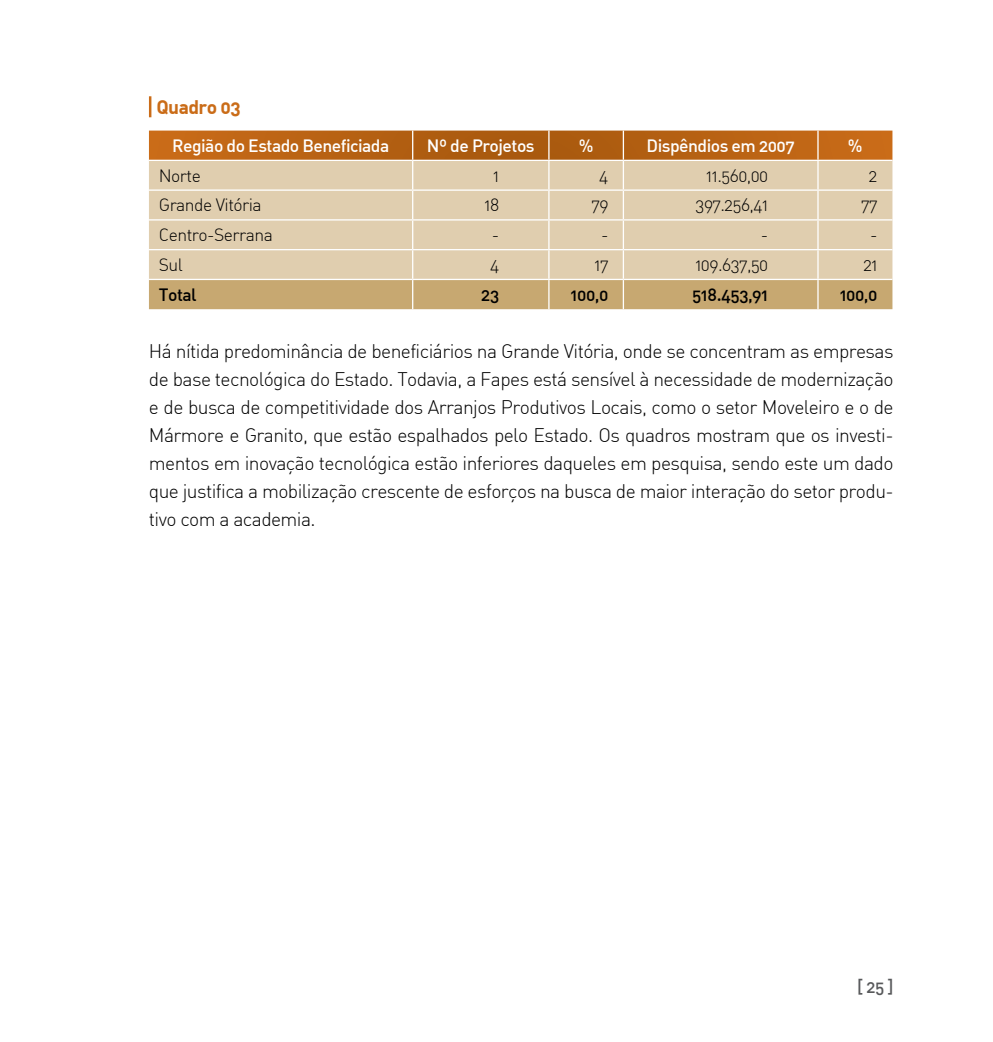
<style>
.page{position:relative;width:993px;height:1042px;background:#fff}
.page>*{position:absolute;margin:0;border:0;box-sizing:border-box;transform-origin:0 0}
.t1{font:300 19.25px/28px "DIN Alternate";letter-spacing:-.03em;color:#000;text-align:justify}
.t2{font:700 19.25px "DIN Alternate";letter-spacing:-.03em;color:#ca6c18}
.t3{font:300 17.5px "DIN Alternate";letter-spacing:-.03em;color:#000}
.t4{font:500 17.5px "DIN Alternate";letter-spacing:-.03em;color:#fff}
.t5{font:500 17.5px "DIN Alternate";letter-spacing:-.03em;color:#000}
.t6{font:500 17.5px "DIN Alternate";color:#58595b}
</style>
<div class="page">
<hr style="left:149px;top:96px;width:2px;height:21px;background:#ca6c18">
<svg style="left:149px;top:131px;width:743px;height:178px;background:#d6b88f"></svg>
<p class="t2" style="left:156px;top:94px;width:86px">Quadro 03</p>
<p class="t4" style="left:172px;top:134px;width:219px">Região do Estado Beneficiada</p>
<p class="t4" style="left:427px;top:134px;width:109px">N º de Projetos</p>
<p class="t4" style="left:578px;top:134px;width:16px">%</p>
<p class="t4" style="left:646px;top:134px;width:149px">Dispêndios em 2007</p>
<p class="t4" style="left:847px;top:134px;width:16px">%</p>
<p class="t3" style="left:159px;top:165px;width:44px">Norte</p>
<p class="t3" style="left:493px;top:165px;width:8px">1</p>
<p class="t3" style="left:599px;top:165px;width:11px">4</p>
<p class="t3" style="left:706px;top:165px;width:64px">11.560,00</p>
<p class="t3" style="left:868px;top:165px;width:10px">2</p>
<p class="t3" style="left:159px;top:194px;width:104px">Grande Vitória</p>
<p class="t3" style="left:484px;top:194px;width:16px">18</p>
<p class="t3" style="left:591px;top:194px;width:19px">79</p>
<p class="t3" style="left:695px;top:194px;width:74px">397.256,41</p>
<p class="t3" style="left:860px;top:194px;width:18px">77</p>
<p class="t3" style="left:159px;top:224px;width:115px">Centro-Serrana</p>
<p class="t3" style="left:491px;top:224px;width:9px">-</p>
<p class="t3" style="left:600px;top:224px;width:9px">-</p>
<p class="t3" style="left:760px;top:224px;width:9px">-</p>
<p class="t3" style="left:869px;top:224px;width:9px">-</p>
<p class="t3" style="left:159px;top:254px;width:26px">Sul</p>
<p class="t3" style="left:490px;top:254px;width:11px">4</p>
<p class="t3" style="left:594px;top:254px;width:16px">17</p>
<p class="t3" style="left:695px;top:254px;width:74px">109.637,50</p>
<p class="t3" style="left:863px;top:254px;width:16px">21</p>
<p class="t5" style="left:159px;top:283px;width:39px">Total</p>
<p class="t5" style="left:481px;top:283px;width:19px">23</p>
<p class="t5" style="left:570px;top:283px;width:39px">100,0</p>
<p class="t5" style="left:692px;top:283px;width:78px">518.453,91</p>
<p class="t5" style="left:839px;top:283px;width:39px">100,0</p>
<p class="t1" style="left:149px;top:337px;width:746px">Há nítida predominância de beneficiários na Grande Vitória, onde se concentram as empresas de base tecnológica do Estado. Todavia, a Fapes está sensível à necessidade de modernização e de busca de competitividade dos Arranjos Produtivos Locais, como o setor Moveleiro e o de Mármore e Granito, que estão espalhados pelo Estado. Os quadros mostram que os investi&shy;mentos em inovação tecnológica estão inferiores daqueles em pesquisa, sendo este um dado que justifica a mobilização crescente de esforços na busca de maior interação do setor produ&shy;tivo com a academia.</p>
<p class="t6" style="left:856px;top:976px;width:38px">[ 25 ]</p>
</div>
